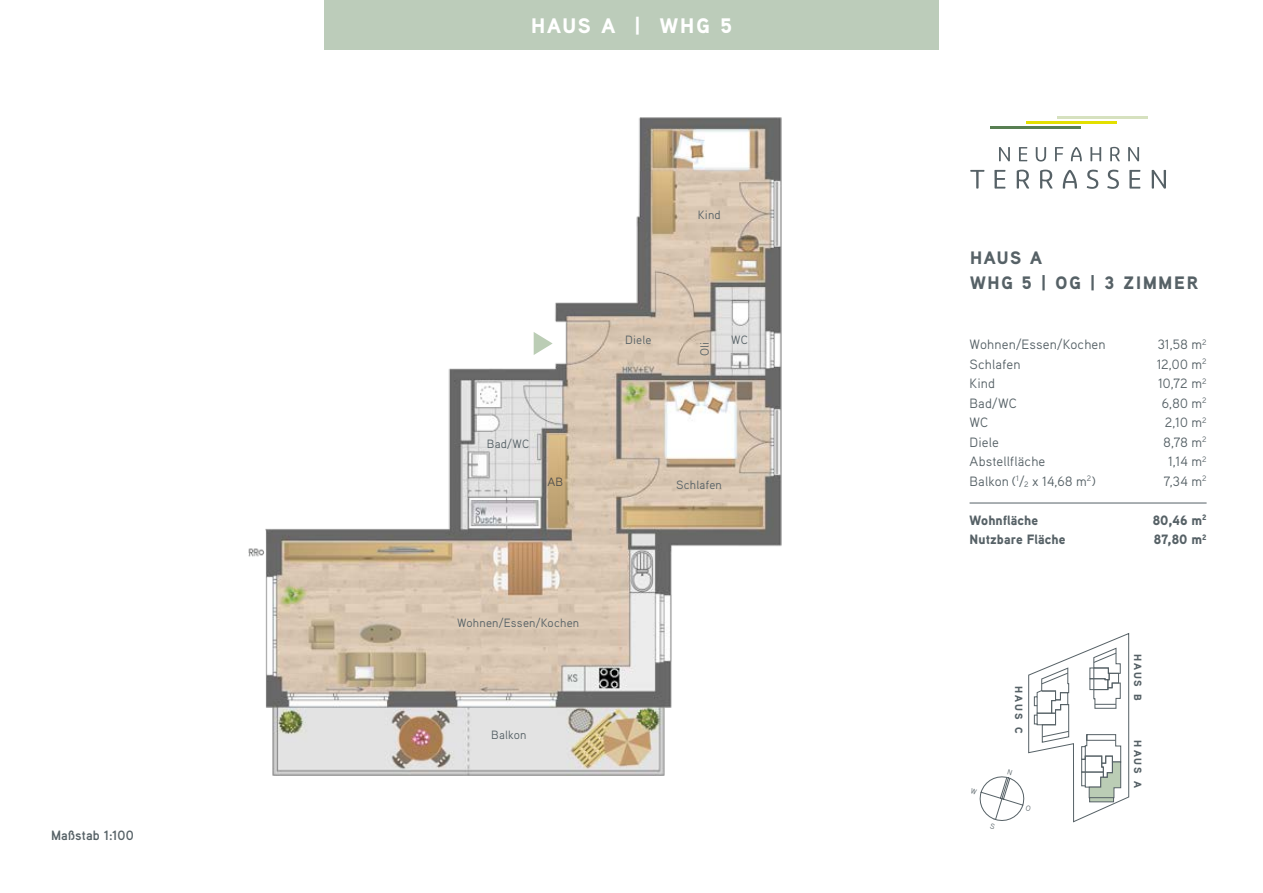
<style>
.page{position:relative;width:1263px;height:893px;background:#fff}
.page>*{position:absolute;margin:0;border:0;box-sizing:border-box;transform-origin:0 0}
.t1{font:900 21px "Aaux Pro";letter-spacing:.1em;color:#fff}
.t2{font:900 18px/25.5px "Aaux Pro";letter-spacing:.1em;color:#566166}
.t3{font:13.5px "Aaux Pro";letter-spacing:.01em;color:#566166}
.t4{font:900 13.5px "Aaux Pro";letter-spacing:.005em;color:#566166}
.t5{font:700 13.5px "Aaux Pro";letter-spacing:.01em;color:#566166}
.t6{font:12px "Aaux Pro";letter-spacing:.015em;color:#566166}
.t7{font:12px "Aaux Pro";color:#4e4e4d}
.t8{font:900 10.5px "Aaux Pro";letter-spacing:.18em;color:#566166}
</style>
<div class="page">
<div style="left:324px;top:0;width:614px;height:50px;background:#bcccba"></div>
<svg style="left:999px;top:147px;width:11px;height:14px"></svg>
<svg style="left:1019px;top:147px;width:8px;height:14px"></svg>
<svg style="left:1036px;top:147px;width:10px;height:15px"></svg>
<svg style="left:1055px;top:147px;width:8px;height:14px"></svg>
<svg style="left:1071px;top:147px;width:11px;height:14px"></svg>
<svg style="left:1090px;top:147px;width:11px;height:14px"></svg>
<svg style="left:1110px;top:147px;width:10px;height:14px"></svg>
<svg style="left:1128px;top:147px;width:11px;height:14px"></svg>
<svg style="left:970px;top:170px;width:14px;height:19px"></svg>
<svg style="left:994px;top:170px;width:11px;height:19px"></svg>
<svg style="left:1017px;top:170px;width:12px;height:19px"></svg>
<svg style="left:1040px;top:170px;width:12px;height:19px"></svg>
<svg style="left:1063px;top:170px;width:14px;height:19px"></svg>
<svg style="left:1087px;top:170px;width:11px;height:19px"></svg>
<svg style="left:1107px;top:170px;width:12px;height:19px"></svg>
<svg style="left:1129px;top:170px;width:11px;height:19px"></svg>
<svg style="left:1152px;top:170px;width:14px;height:19px"></svg>
<hr style="left:990px;top:126px;width:91px;height:3px;background:#587f52">
<hr style="left:1026px;top:121px;width:90px;height:3px;background:#e3e000">
<hr style="left:1057px;top:116px;width:90px;height:3px;background:#d6e1bf">
<img style="left:248px;top:117px;width:534px;height:659px">
<svg style="left:534px;top:332px;width:19px;height:23px"></svg>
<hr style="left:969px;top:503px;width:237px;height:1px;background:#566166">
<svg style="left:979px;top:633px;width:150px;height:190px"></svg>
<p class="t5" style="left:51px;top:827px;width:84px">Maßstab 1:100</p>
<h1 class="t1" style="left:531px;top:12px;width:202px">HAUS A | WHG 5</h1>
<p class="t6" style="left:698px;top:208px;width:24px">Kind</p>
<p class="t6" style="left:625px;top:333px;width:28px">Diele</p>
<p class="t6" style="left:697px;top:356px;width:16px;rotate:-90deg">Oli</p>
<p class="t6" style="left:731px;top:333px;width:18px">WC</p>
<p class="t6" style="left:487px;top:436px;width:44px">Bad/WC</p>
<p class="t7" style="left:547px;top:474px;width:17px">AB</p>
<p class="t6" style="left:676px;top:477px;width:47px">Schlafen</p>
<p class="t6" style="left:457px;top:615px;width:124px">Wohnen/Essen/Kochen</p>
<p class="t6" style="left:491px;top:727px;width:37px">Balkon</p>
<h2 class="t2" style="left:970px;top:244px;width:230px">HAUS A<br>WHG 5 | OG | 3 ZIMMER</h2>
<p class="t3" style="left:969px;top:336px;width:138px">Wohnen/Essen/Kochen</p>
<p class="t3" style="left:1158px;top:336px;width:50px">31,58 m<sup>2</sup></p>
<p class="t3" style="left:969px;top:355px;width:53px">Schlafen</p>
<p class="t3" style="left:1157px;top:355px;width:51px">12,00 m<sup>2</sup></p>
<p class="t3" style="left:969px;top:375px;width:27px">Kind</p>
<p class="t3" style="left:1158px;top:375px;width:50px">10,72 m<sup>2</sup></p>
<p class="t3" style="left:969px;top:394px;width:49px">Bad/WC</p>
<p class="t3" style="left:1162px;top:394px;width:46px">6,80 m<sup>2</sup></p>
<p class="t3" style="left:969px;top:414px;width:20px">WC</p>
<p class="t3" style="left:1165px;top:414px;width:43px">2,10 m<sup>2</sup></p>
<p class="t3" style="left:969px;top:433px;width:31px">Diele</p>
<p class="t3" style="left:1163px;top:433px;width:45px">8,78 m<sup>2</sup></p>
<p class="t3" style="left:969px;top:453px;width:77px">Abstellfläche</p>
<p class="t3" style="left:1168px;top:453px;width:40px">1,14 m<sup>2</sup></p>
<p class="t3" style="left:969px;top:472px;width:128px">Balkon (<sup>1</sup>/<sub>2</sub> x 14,68 m<sup>2</sup>)</p>
<p class="t3" style="left:1164px;top:472px;width:44px">7,34 m<sup>2</sup></p>
<p class="t4" style="left:969px;top:511px;width:70px">Wohnfläche</p>
<p class="t4" style="left:1153px;top:511px;width:55px">80,46 m<sup>2</sup></p>
<p class="t4" style="left:969px;top:531px;width:97px">Nutzbare Fläche</p>
<p class="t4" style="left:1154px;top:531px;width:54px">87,80 m<sup>2</sup></p>
<p class="t8" style="left:1025px;top:686px;width:48px;rotate:90deg">HAUS C</p>
<p class="t8" style="left:1144px;top:654px;width:49px;rotate:90deg">HAUS B</p>
<p class="t8" style="left:1144px;top:740px;width:49px;rotate:90deg">HAUS A</p>
</div>
